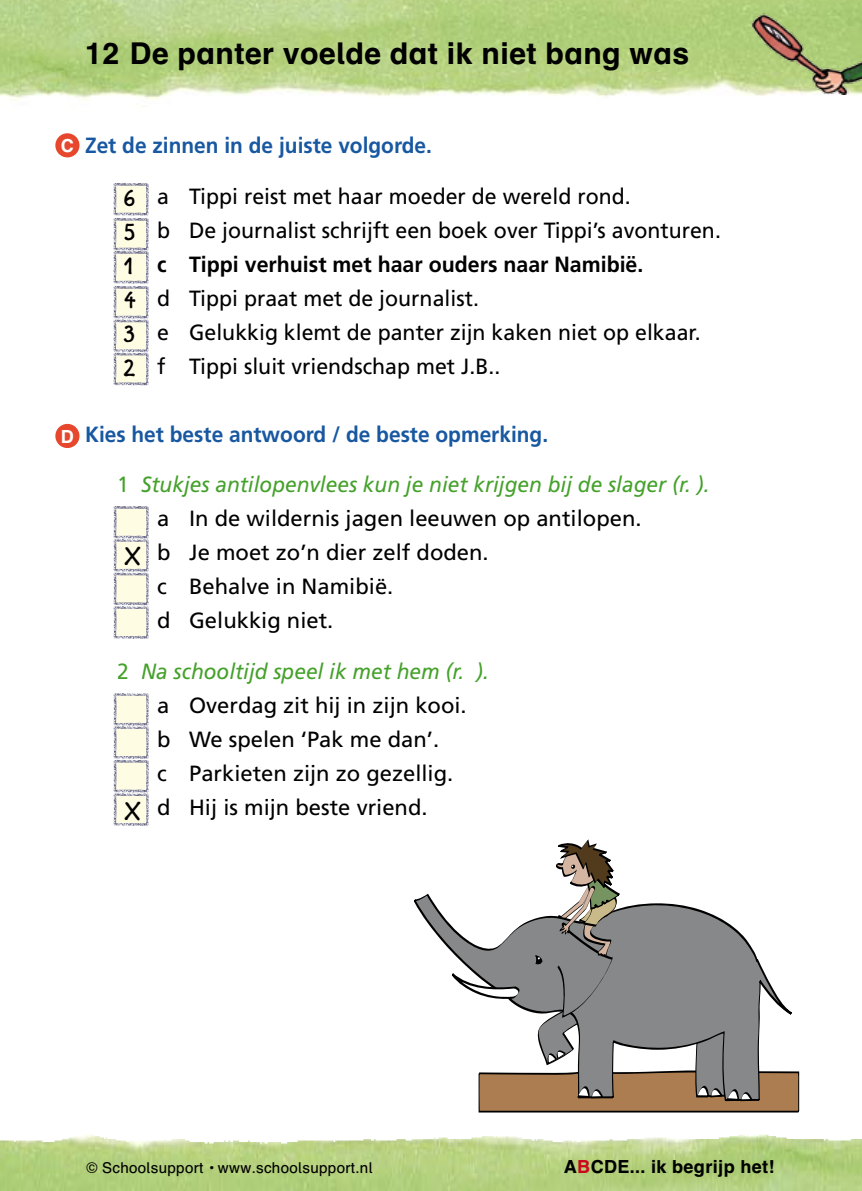
<style>
.page{position:relative;width:862px;height:1191px;background:#fff}
.page>*{position:absolute;margin:0;border:0;box-sizing:border-box;transform-origin:0 0}
.t1{font:700 30px "Mathebuch MD";letter-spacing:.015em;color:#000}
.t2{font:700 24px "Wilhey Drei";color:#000}
.t3{font:22px/34px "Frutiger";color:#000}
.t4{font:700 22px "Frutiger";color:#1858a1;scale:.95 1}
.t5{font:700 22px "Frutiger";color:#000}
.t6{font:700 22px/34px "Wilhey Drei";color:#000;text-align:justify}
.t7{font:700 18px "Mathebuch MD";letter-spacing:.02em;color:#000}
.t8{font:700 18px "Mathebuch MD";color:#fff}
.t9{font:15px "Mathebuch MD";letter-spacing:.02em;color:#000}
.s1{color:#45a12b}
.s2{font-style:italic;color:#45a12b}
.s3{color:#cc071e}
</style>
<div class="page">
<img style="left:0;top:0;width:862px;height:101px">
<img style="left:0;top:1134px;width:862px;height:57px">
<img style="left:752px;top:11px;width:110px;height:84px">
<div style="left:55px;top:424px;width:24px;height:24px;background:#e6472d;border-radius:50%"></div>
<svg style="left:113px;top:506px;width:36px;height:133px;background:#e7e5d9"></svg>
<svg style="left:113px;top:693px;width:36px;height:133px;background:#e7e5d9"></svg>
<svg style="left:113px;top:183px;width:36px;height:203px;background:#e6e5d9"></svg>
<div style="left:55px;top:133px;width:24px;height:24px;background:#e6472d;border-radius:50%"></div>
<svg style="left:414px;top:893px;width:38px;height:83px"></svg>
<svg style="left:452px;top:839px;width:347px;height:273px"></svg>
<h1 class="t1" style="left:85px;top:34px;width:606px">12 De panter voelde dat ik niet bang was</h1>
<p class="t8" style="left:61px;top:134px;width:14px">C</p>
<p class="t4" style="left:85px;top:133px;width:367px">Zet de zinnen in de juiste volgorde.</p>
<p class="t3" style="left:157px;top:179px;width:565px">a Tippi reist met haar moeder de wereld rond.<br>b De journalist schrijft een boek over Tippi’s avonturen.</p>
<p class="t5" style="left:157px;top:252px;width:488px">c Tippi verhuist met haar ouders naar Namibië.</p>
<p class="t3" style="left:157px;top:281px;width:545px">d Tippi praat met de journalist.<br>e Gelukkig klemt de panter zijn kaken niet op elkaar. f Tippi sluit vriendschap met J.B..</p>
<p class="t6" style="left:123px;top:179px;width:14px">6<br>5<br>1<br>4<br>3<br>2</p>
<p class="t8" style="left:61px;top:425px;width:14px">D</p>
<p class="t4" style="left:85px;top:422px;width:489px">Kies het beste antwoord / de beste opmerking.</p>
<p class="t3" style="left:157px;top:467px;width:554px;text-indent:-40px"><span class="s1">1</span> <span class="s2">Stukjes antilopenvlees kun je niet krijgen bij de slager (r. ). </span>a In de wildernis jagen leeuwen op antilopen.<br>b Je moet zo’n dier zelf doden.<br>c Behalve in Namibië.<br>d Gelukkig niet.</p>
<p class="t3" style="left:157px;top:654px;width:333px;text-indent:-40px"><span class="s1">2</span> <span class="s2">Na schooltijd speel ik met hem (r. ). </span>a Overdag zit hij in zijn kooi.<br>b We spelen ‘Pak me dan’.<br>c Parkieten zijn zo gezellig.<br>d Hij is mijn beste vriend.</p>
<p class="t2" style="left:124px;top:536px;width:18px">X</p>
<p class="t2" style="left:124px;top:791px;width:18px">X</p>
<p class="t9" style="left:86px;top:1157px;width:288px">© Schoolsupport • www.schoolsupport.nl</p>
<p class="t7" style="left:564px;top:1154px;width:212px">A<span class="s3">B</span>CDE... ik begrijp het!</p>
</div>
